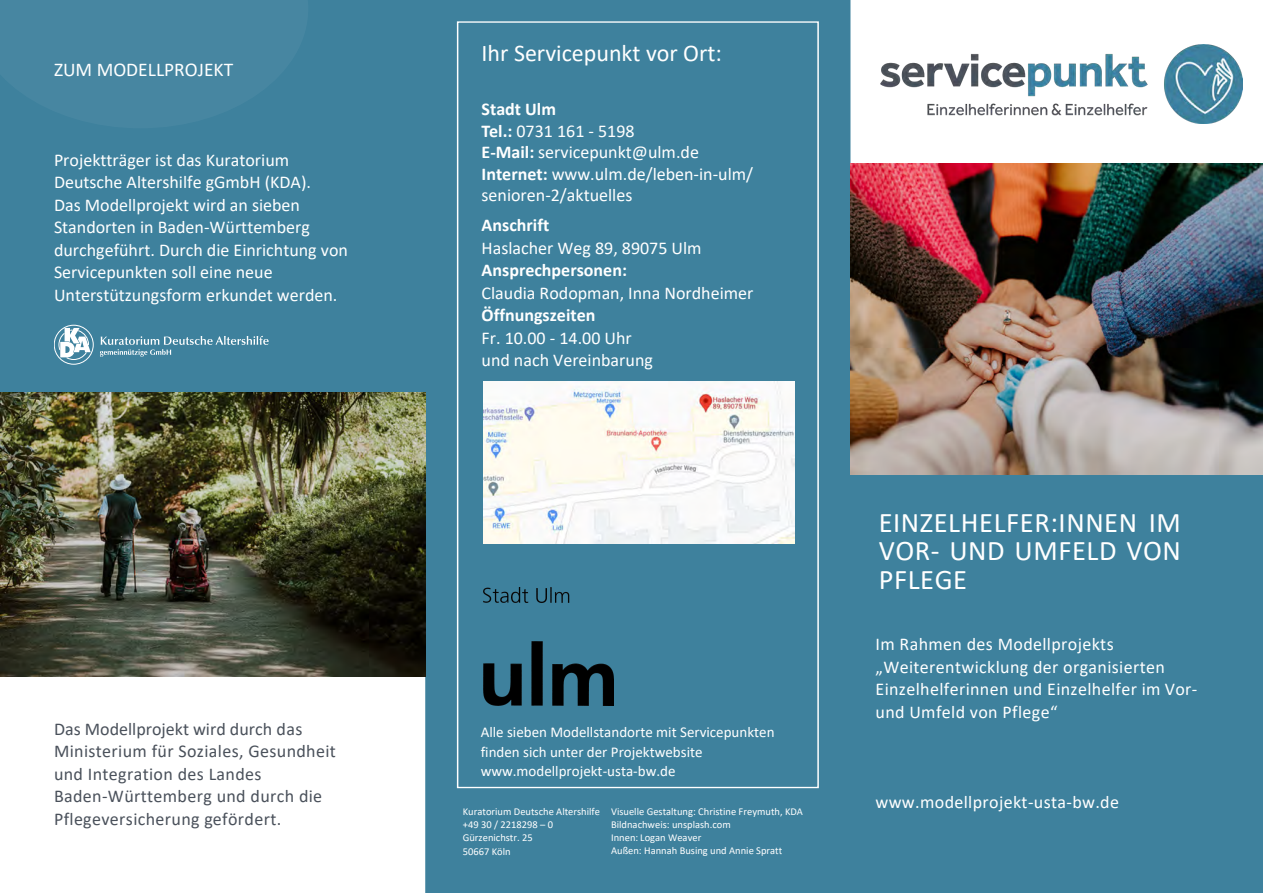
<style>
.page{position:relative;width:1263px;height:893px;background:#fff}
.page>*{position:absolute;margin:0;border:0;box-sizing:border-box;transform-origin:0 0}
.t1{font:28.5px/28.5px "Calibri";letter-spacing:.02em;color:#fff;text-align:justify}
.t2{font:24px "Calibri";color:#fff}
.t3{font:19.5px "Calibri";color:#fff}
.t4{font:18px/22.5px "Calibri";color:#fff}
.t5{font:18px/22.5px "Calibri";letter-spacing:.02em;color:#fff}
.t6{font:18px/22.5px "Calibri";letter-spacing:.02em;color:#4a515b}
.t7{font:15px/19.5px "Calibri";color:#fff}
.t8{font:10.5px/13px "Calibri";color:#fff}
.s1{font-weight:700}
</style>
<div class="page">
<div style="left:841px;top:475px;width:421px;height:417px;background:#3e819d"></div>
<div style="left:840px;top:474px;width:423px;height:419px;border:2px solid #3e819d"></div>
<div style="left:425px;top:0;width:425px;height:893px;background:#3e819d"></div>
<img style="left:881px;top:44px;width:362px;height:79px">
<img style="left:850px;top:163px;width:413px;height:311px">
<div style="left:1px;top:1px;width:428px;height:417px;background:#3e819d"></div>
<div style="left:54px;top:325px;width:39px;height:39px;border:1px solid #fff;border-radius:50%"></div>
<svg style="left:58px;top:328px;width:33px;height:32px"></svg>
<svg style="left:100px;top:336px;width:169px;height:21px"></svg>
<svg style="left:0;top:0;width:308px;height:128px"></svg>
<img style="left:0;top:393px;width:425px;height:283px">
<img style="left:484px;top:381px;width:310px;height:163px">
<img style="left:483px;top:588px;width:130px;height:117px">
<p class="t3" style="left:54px;top:56px;width:181px">ZUM MODELLPROJEKT</p>
<p class="t4" style="left:54px;top:148px;width:295px">Projektträger ist das Kuratorium Deutsche Altershilfe gGmbH (KDA).<br>Das Modellprojekt wird an sieben Standorten in Baden-Württemberg durchgeführt. Durch die Einrichtung von Servicepunkten soll eine neue Unterstützungsform erkundet werden.</p>
<p class="t2" style="left:482px;top:36px;width:242px">Ihr Servicepunkt vor Ort:</p>
<p class="t4" style="left:482px;top:98px;width:273px;line-height:21.6px"><span class="s1">Stadt Ulm<br>Tel.:</span> 0731 161 - 5198<br><span class="s1">E-Mail:</span> servicepunkt@ulm.de<br><span class="s1">Internet:</span> www.ulm.de/leben-in-ulm/ senioren-2/aktuelles</p>
<p class="t4" style="left:482px;top:214px;width:273px"><span class="s1">Anschrift<br></span>Haslacher Weg 89, 89075 Ulm<br><span class="s1">Ansprechpersonen:<br></span>Claudia Rodopman, Inna Nordheimer<br><span class="s1">Öffnungszeiten<br></span>Fr. 10.00 - 14.00 Uhr<br>und nach Vereinbarung</p>
<p class="t6" style="left:54px;top:717px;width:283px">Das Modellprojekt wird durch das Ministerium für Soziales, Gesundheit und Integration des Landes Baden-Württemberg und durch die Pflegeversicherung gefördert.</p>
<p class="t7" style="left:481px;top:722px;width:295px">Alle sieben Modellstandorte mit Servicepunkten finden sich unter der Projektwebsite www.modellprojekt-usta-bw.de</p>
<p class="t8" style="left:611px;top:805px;width:193px">Visuelle Gestaltung: Christine Freymuth, KDA Bildnachweis: unsplash.com<br>Innen: Logan Weaver<br>Außen: Hannah Busing und Annie Spratt</p>
<p class="t8" style="left:463px;top:805px;width:139px">Kuratorium Deutsche Altershilfe +49 30 / 2218298 – 0<br>Gürzenichstr. 25<br>50667 Köln</p>
<p class="t1" style="left:879px;top:507px;width:304px">EINZELHELFER:INNEN IM VOR- UND UMFELD VON PFLEGE</p>
<p class="t5" style="left:875px;top:633px;width:323px">Im Rahmen des Modellprojekts „Weiterentwicklung der organisierten Einzelhelferinnen und Einzelhelfer im Vor&shy;und Umfeld von Pflege“</p>
<p class="t5" style="left:875px;top:790px;width:245px">www.modellprojekt-usta-bw.de</p>
</div>
